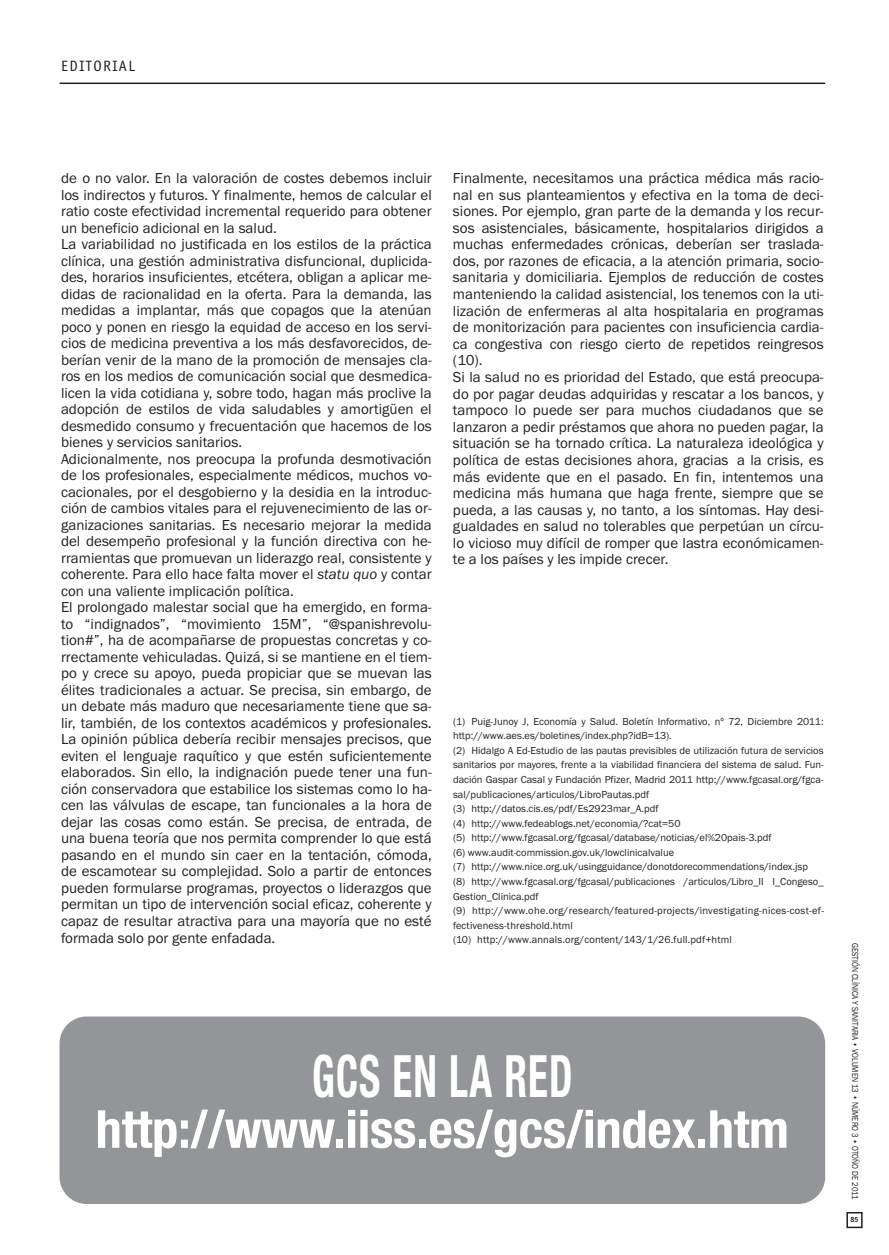
<style>
.page{position:relative;width:889px;height:1255px;background:#fff}
.page>*{position:absolute;margin:0;border:0;box-sizing:border-box;transform-origin:0 0}
.t1{font:700 condensed 58.5px "Helvetica Neue";letter-spacing:.03em;color:#fff;scale:.7 1}
.t2{font:700 condensed 52.5px "Helvetica Neue";letter-spacing:-.005em;color:#fff}
.t3{font:15px/16.5px "Franklin Gothic";color:#231f20}
.t4{font:15px "Officina Sans ITC Std";letter-spacing:.1em;color:#231f20}
.t5{font:10.5px/14.5px "Franklin Gothic";color:#231f20}
.t6{font:9px "Franklin Gothic";color:#231f20;scale:.85 1}
.t7{font:700 7.5px "Officina Sans ITC Std";color:#231f20}
.s1{font-style:italic}
</style>
<div class="page">
<div style="left:846px;top:1211px;width:16px;height:16px;border:2px solid #231f20"></div>
<hr style="left:60px;top:83px;width:765px;height:1px;background:#231f20">
<div style="left:60px;top:1016px;width:765px;height:187px;background:#939598;border-radius:27px"></div>
<p class="t4" style="left:61px;top:61px;width:76px">EDITORIAL</p>
<p class="t3" style="left:61px;top:170px;width:372px">de o no valor. En la valoración de costes debemos incluir los indirectos y futuros. Y finalmente, hemos de calcular el ratio coste efectividad incremental requerido para obtener un beneficio adicional en la salud.<br>La variabilidad no justificada en los estilos de la práctica clínica, una gestión administrativa disfuncional, duplicida&shy;des, horarios insuficientes, etcétera, obligan a aplicar me&shy;didas de racionalidad en la oferta. Para la demanda, las medidas a implantar, más que copagos que la atenúan poco y ponen en riesgo la equidad de acceso en los servi&shy;cios de medicina preventiva a los más desfavorecidos, de&shy;berían venir de la mano de la promoción de mensajes cla&shy;ros en los medios de comunicación social que desmedica&shy;licen la vida cotidiana y, sobre todo, hagan más proclive la adopción de estilos de vida saludables y amortigüen el desmedido consumo y frecuentación que hacemos de los bienes y servicios sanitarios.<br>Adicionalmente, nos preocupa la profunda desmotivación de los profesionales, especialmente médicos, muchos vo&shy;cacionales, por el desgobierno y la desidia en la introduc&shy;ción de cambios vitales para el rejuvenecimiento de las or&shy;ganizaciones sanitarias. Es necesario mejorar la medida del desempeño profesional y la función directiva con he&shy;rramientas que promuevan un liderazgo real, consistente y coherente. Para ello hace falta mover el <span class="s1">statu quo</span> y contar con una valiente implicación política.<br>El prolongado malestar social que ha emergido, en forma&shy;to “indignados”, “movimiento 15M”, “@spanishrevolu&shy;tion#”, ha de acompañarse de propuestas concretas y co&shy;rrectamente vehiculadas. Quizá, si se mantiene en el tiem&shy;po y crece su apoyo, pueda propiciar que se muevan las élites tradicionales a actuar. Se precisa, sin embargo, de un debate más maduro que necesariamente tiene que sa&shy;lir, también, de los contextos académicos y profesionales.<br>La opinión pública debería recibir mensajes precisos, que eviten el lenguaje raquítico y que estén suficientemente elaborados. Sin ello, la indignación puede tener una fun&shy;ción conservadora que estabilice los sistemas como lo ha&shy;cen las válvulas de escape, tan funcionales a la hora de dejar las cosas como están. Se precisa, de entrada, de una buena teoría que nos permita comprender lo que está pasando en el mundo sin caer en la tentación, cómoda, de escamotear su complejidad. Solo a partir de entonces pueden formularse programas, proyectos o liderazgos que permitan un tipo de intervención social eficaz, coherente y capaz de resultar atractiva para una mayoría que no esté formada solo por gente enfadada.</p>
<p class="t3" style="left:453px;top:169px;width:372px">Finalmente, necesitamos una práctica médica más racio&shy;nal en sus planteamientos y efectiva en la toma de deci&shy;siones. Por ejemplo, gran parte de la demanda y los recur&shy;sos asistenciales, básicamente, hospitalarios dirigidos a muchas enfermedades crónicas, deberían ser traslada&shy;dos, por razones de eficacia, a la atención primaria, socio&shy;sanitaria y domiciliaria. Ejemplos de reducción de costes manteniendo la calidad asistencial, los tenemos con la uti&shy;lización de enfermeras al alta hospitalaria en programas de monitorización para pacientes con insuficiencia cardia&shy;ca congestiva con riesgo cierto de repetidos reingresos (10).<br>Si la salud no es prioridad del Estado, que está preocupa&shy;do por pagar deudas adquiridas y rescatar a los bancos, y tampoco lo puede ser para muchos ciudadanos que se lanzaron a pedir préstamos que ahora no pueden pagar, la situación se ha tornado crítica. La naturaleza ideológica y política de estas decisiones ahora, gracias a la crisis, es más evidente que en el pasado. En fin, intentemos una medicina más humana que haga frente, siempre que se pueda, a las causas y, no tanto, a los síntomas. Hay desi&shy;gualdades en salud no tolerables que perpetúan un círcu&shy;lo vicioso muy difícil de romper que lastra económicamen&shy;te a los países y les impide crecer.</p>
<p class="t5" style="left:453px;top:713px;width:372px">(1) Puig-Junoy J, Economía y Salud. Boletín Informativo, nº 72, Diciembre 2011: http://www.aes.es/boletines/index.php?idB=13).<br>(2) Hidalgo A Ed-Estudio de las pautas previsibles de utilización futura de servicios sanitarios por mayores, frente a la viabilidad financiera del sistema de salud. Fun&shy;dación Gaspar Casal y Fundación Pfizer, Madrid 2011 http://www.fgcasal.org/fgca&shy;sal/publicaciones/articulos/LibroPautas.pdf<br>(3) http://datos.cis.es/pdf/Es2923mar_A.pdf<br>(4) http://www.fedeablogs.net/economia/?cat=50<br>(5) http://www.fgcasal.org/fgcasal/database/noticias/el%20pais-3.pdf<br>(6) www.audit-commission.gov.uk/lowclinicalvalue<br>(7) http://www.nice.org.uk/usingguidance/donotdorecommendations/index.jsp<br>(8) http://www.fgcasal.org/fgcasal/publicaciones /articulos/Libro_II I_Congeso_ Gestion_Clinica.pdf<br>(9) http://www.ohe.org/research/featured-projects/investigating-nices-cost-ef&shy;fectiveness-threshold.html<br>(10) http://www.annals.org/content/143/1/26.full.pdf+html</p>
<h1 class="t1" style="left:312px;top:1040px;width:374px">GCS EN LA RED</h1>
<h2 class="t2" style="left:96px;top:1097px;width:695px">http://www.iiss.es/gcs/index.htm</h2>
<p class="t6" style="left:860px;top:942px;width:303px;rotate:90deg">GESTIÓN CLÍNICA Y SANITARIA • VOLUMEN 13 • NÚMERO 3 • OTOÑO DE 2011</p>
<p class="t7" style="left:850px;top:1217px;width:10px">85</p>
</div>
